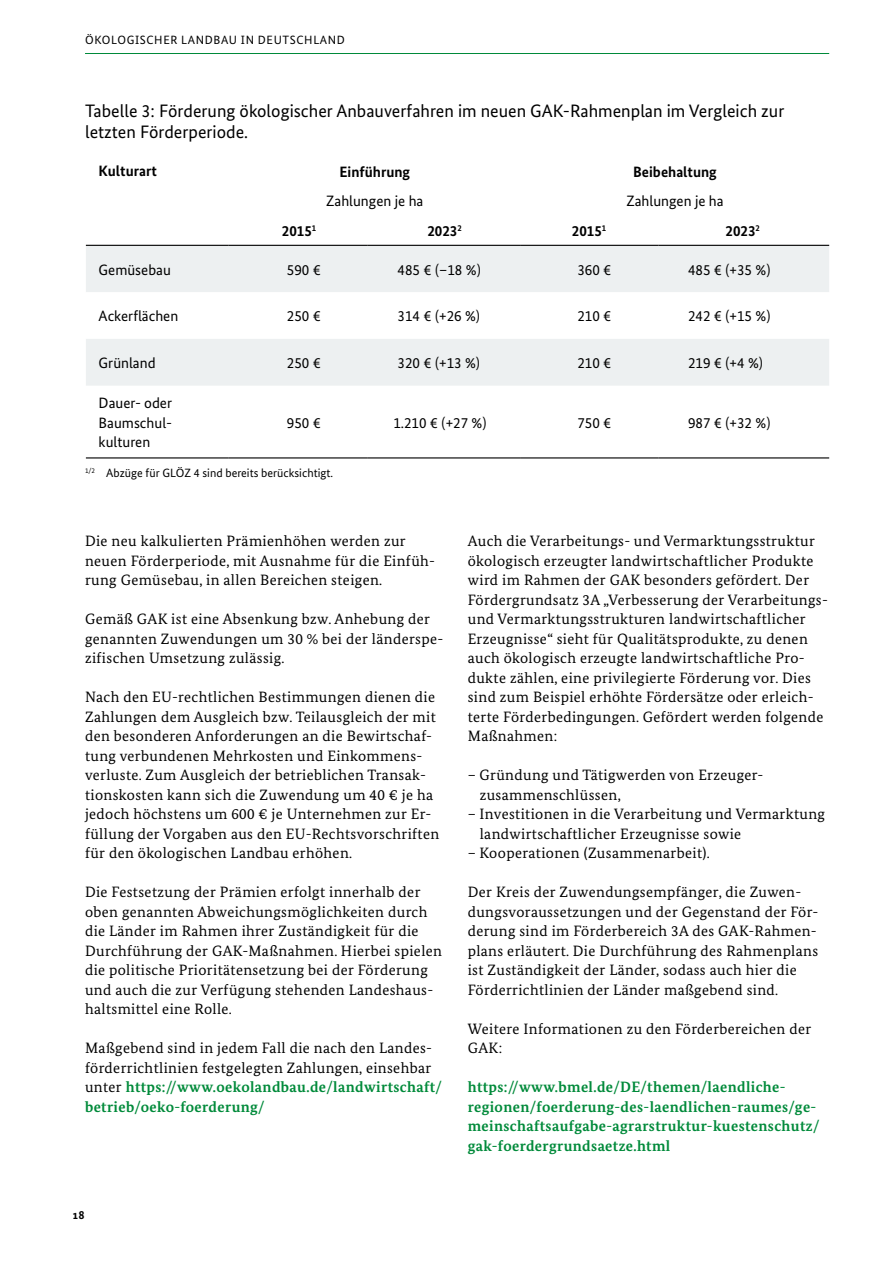
<style>
.page{position:relative;width:893px;height:1263px;background:#fff}
.page>*{position:absolute;margin:0;border:0;box-sizing:border-box;transform-origin:0 0}
.TABELLE_Info_Text_fett_links{font:18px/21.6px "Bundes Sans";color:#000}
.Exporttags_P_Fließtext{font:15px/19.5px "Bundes Serif";letter-spacing:.025em;color:#000}
.bmelv_standard{font:15px/19.5px "Bundes Sans";color:#000;text-align:justify}
.Exporttags_P_Fließtext-2{font:700 15px/19.5px "Bundes Serif";letter-spacing:.025em;color:#008a3a}
.bmelv_standard-2{font:700 15px "Bundes Sans";color:#000}
.t1{font:12px "Bundes Sans";color:#000}
.t2{font:12px "Bundes Sans";letter-spacing:.05em;color:#000}
.t3{font:700 12px "Bundes Sans";color:#000}
.s1{font-weight:700;color:#008a3a}
</style>
<div class="page">
<hr style="left:85px;top:53px;width:744px;height:1px;background:#008a3a">
<svg style="left:86px;top:244px;width:743px;height:1px"></svg>
<svg style="left:86px;top:246px;width:743px;height:140px;fill:#edf0f1"></svg>
<hr style="left:86px;top:457px;width:143px;height:1px;background:#000">
<hr style="left:229px;top:457px;width:139px;height:1px;background:#000">
<hr style="left:368px;top:457px;width:153px;height:1px;background:#000">
<hr style="left:521px;top:457px;width:137px;height:1px;background:#000">
<hr style="left:658px;top:457px;width:171px;height:1px;background:#000">
<hr style="left:86px;top:245px;width:143px;height:1px;background:#000">
<hr style="left:229px;top:245px;width:139px;height:1px;background:#000">
<hr style="left:368px;top:245px;width:153px;height:1px;background:#000">
<hr style="left:521px;top:245px;width:137px;height:1px;background:#000">
<hr style="left:658px;top:245px;width:171px;height:1px;background:#000">
<p class="t2" style="left:85px;top:32px;width:261px">ÖKOLOGISCHER LANDBAU IN DEUTSCHLAND</p>
<p class="TABELLE_Info_Text_fett_links" style="left:85px;top:100px;width:701px">Tabelle 3: Förderung ökologischer Anbauverfahren im neuen GAK-Rahmenplan im Vergleich zur letzten Förderperiode.</p>
<p class="bmelv_standard-2" style="left:99px;top:162px;width:60px">Kulturart</p>
<p class="bmelv_standard-2" style="left:339px;top:162px;width:72px">Einführung</p>
<p class="bmelv_standard" style="left:326px;top:191px;width:99px">Zahlungen je ha</p>
<p class="bmelv_standard-2" style="left:282px;top:222px;width:36px">2015<sup>1</sup></p>
<p class="bmelv_standard-2" style="left:427px;top:222px;width:36px">2023<sup>2</sup></p>
<p class="bmelv_standard-2" style="left:633px;top:162px;width:85px">Beibehaltung</p>
<p class="bmelv_standard" style="left:626px;top:191px;width:99px">Zahlungen je ha</p>
<p class="bmelv_standard-2" style="left:572px;top:222px;width:36px">2015<sup>1</sup></p>
<p class="bmelv_standard-2" style="left:725px;top:222px;width:36px">2023<sup>2</sup></p>
<p class="bmelv_standard" style="left:99px;top:259px;width:74px">Gemüsebau</p>
<p class="bmelv_standard" style="left:287px;top:259px;width:36px">590 €</p>
<p class="bmelv_standard" style="left:398px;top:259px;width:85px">485 € (–18 %)</p>
<p class="bmelv_standard" style="left:577px;top:259px;width:36px">360 €</p>
<p class="bmelv_standard" style="left:688px;top:259px;width:84px">485 € (+35 %)</p>
<p class="bmelv_standard" style="left:99px;top:306px;width:81px">Ackerflächen</p>
<p class="bmelv_standard" style="left:287px;top:306px;width:36px">250 €</p>
<p class="bmelv_standard" style="left:398px;top:306px;width:84px">314 € (+26 %)</p>
<p class="bmelv_standard" style="left:577px;top:306px;width:36px">210 €</p>
<p class="bmelv_standard" style="left:688px;top:306px;width:84px">242 € (+15 %)</p>
<p class="bmelv_standard" style="left:99px;top:353px;width:58px">Grünland</p>
<p class="bmelv_standard" style="left:287px;top:353px;width:36px">250 €</p>
<p class="bmelv_standard" style="left:398px;top:353px;width:84px">320 € (+13 %)</p>
<p class="bmelv_standard" style="left:577px;top:353px;width:36px">210 €</p>
<p class="bmelv_standard" style="left:688px;top:353px;width:76px">219 € (+4 %)</p>
<p class="bmelv_standard" style="left:99px;top:393px;width:75px">Dauer- oder Baumschul&shy;kulturen</p>
<p class="bmelv_standard" style="left:287px;top:413px;width:36px">950 €</p>
<p class="bmelv_standard" style="left:393px;top:413px;width:95px">1.210 € (+27 %)</p>
<p class="bmelv_standard" style="left:577px;top:413px;width:36px">750 €</p>
<p class="bmelv_standard" style="left:688px;top:413px;width:84px">987 € (+32 %)</p>
<p class="t1" style="left:85px;top:466px;width:250px"><sup>1/2</sup> Abzüge für GLÖZ 4 sind bereits berücksichtigt.</p>
<p class="Exporttags_P_Fließtext" style="left:85px;top:531px;width:352px">Die neu kalkulierten Prämienhöhen werden zur neuen Förderperiode, mit Ausnahme für die Einfüh&shy;rung Gemüsebau, in allen Bereichen steigen.</p>
<p class="Exporttags_P_Fließtext" style="left:85px;top:609px;width:360px">Gemäß GAK ist eine Absenkung bzw. Anhebung der genannten Zuwendungen um 30 % bei der länderspe&shy;zifischen Umsetzung zulässig.</p>
<p class="Exporttags_P_Fließtext" style="left:85px;top:687px;width:356px">Nach den EU-rechtlichen Bestimmungen dienen die Zahlungen dem Ausgleich bzw. Teilausgleich der mit den besonderen Anforderungen an die Bewirtschaf&shy;tung verbundenen Mehrkosten und Einkommens&shy;verluste. Zum Ausgleich der betrieblichen Transak&shy;tionskosten kann sich die Zuwendung um 40 € je ha jedoch höchstens um 600 € je Unternehmen zur Er&shy;füllung der Vorgaben aus den EU-Rechtsvorschriften für den ökologischen Landbau erhöhen.</p>
<p class="Exporttags_P_Fließtext" style="left:85px;top:882px;width:358px">Die Festsetzung der Prämien erfolgt innerhalb der oben genannten Abweichungsmöglichkeiten durch die Länder im Rahmen ihrer Zuständigkeit für die Durchführung der GAK-Maßnahmen. Hierbei spielen die politische Prioritätensetzung bei der Förderung und auch die zur Verfügung stehenden Landeshaus&shy;haltsmittel eine Rolle.</p>
<p class="Exporttags_P_Fließtext" style="left:85px;top:1038px;width:358px">Maßgebend sind in jedem Fall die nach den Landes&shy;förderrichtlinien festgelegten Zahlungen, einsehbar unter <span class="s1">https://www.oekolandbau.de/landwirtschaft/ betrieb/oeko-foerderung/</span></p>
<p class="t3" style="left:73px;top:1207px;width:13px">18</p>
<p class="Exporttags_P_Fließtext" style="left:468px;top:531px;width:362px">Auch die Verarbeitungs- und Vermarktungsstruktur ökologisch erzeugter landwirtschaftlicher Produkte wird im Rahmen der GAK besonders gefördert. Der Fördergrundsatz 3A „Verbesserung der Verarbeitungs&shy;und Vermarktungsstrukturen landwirtschaftlicher Erzeugnisse“ sieht für Qualitätsprodukte, zu denen auch ökologisch erzeugte landwirtschaftliche Pro&shy;dukte zählen, eine privilegierte Förderung vor. Dies sind zum Beispiel erhöhte Fördersätze oder erleich&shy;terte Förderbedingungen. Gefördert werden folgende Maßnahmen:</p>
<p class="Exporttags_P_Fließtext" style="left:480px;top:765px;width:285px;text-indent:-12px">– Gründung und Tätigwerden von Erzeuger&shy;zusammenschlüssen,</p>
<p class="Exporttags_P_Fließtext" style="left:480px;top:804px;width:347px;text-indent:-12px">– Investitionen in die Verarbeitung und Vermarktung landwirtschaftlicher Erzeugnisse sowie</p>
<p class="Exporttags_P_Fließtext" style="left:468px;top:843px;width:244px">– Kooperationen (Zusammenarbeit).</p>
<p class="Exporttags_P_Fließtext" style="left:468px;top:882px;width:352px">Der Kreis der Zuwendungsempfänger, die Zuwen&shy;dungsvoraussetzungen und der Gegenstand der För&shy;derung sind im Förderbereich 3A des GAK-Rahmen&shy;plans erläutert. Die Durchführung des Rahmenplans ist Zuständigkeit der Länder, sodass auch hier die Förderrichtlinien der Länder maßgebend sind.</p>
<p class="Exporttags_P_Fließtext" style="left:468px;top:1018px;width:345px">Weitere Informationen zu den Förderbereichen der<br>GAK:</p>
<p class="Exporttags_P_Fließtext-2" style="left:468px;top:1077px;width:353px">https://www.bmel.de/DE/themen/laendliche&shy;regionen/foerderung-des-laendlichen-raumes/ge&shy;meinschaftsaufgabe-agrarstruktur-kuestenschutz/ gak-foerdergrundsaetze.html</p>
</div>
